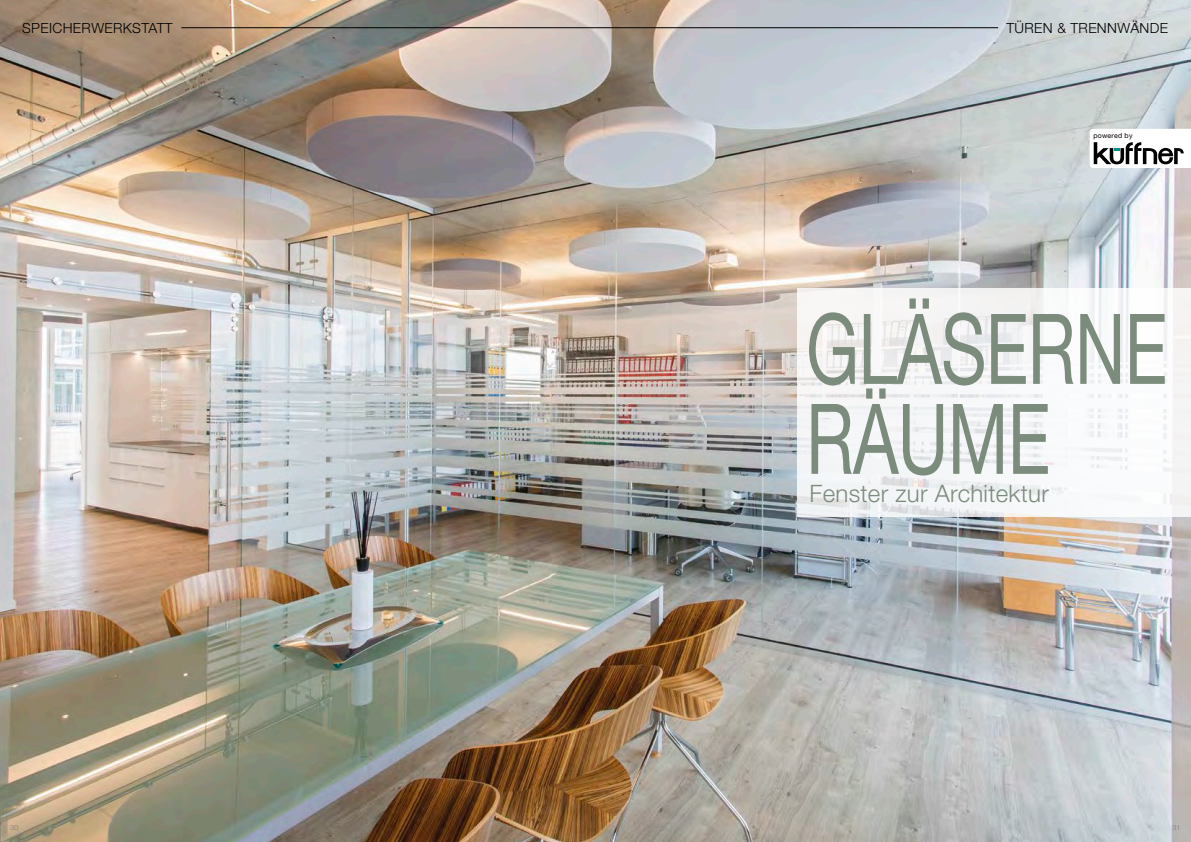
<style>
.page{position:relative;width:1191px;height:842px;background:#fff}
.page>*{position:absolute;margin:0;border:0;box-sizing:border-box;transform-origin:0 0}
.t1{font:97.8px/90px "Helvetica Neue";letter-spacing:-.01em;color:#7c8c7c;scale:.71 1}
.t2{font:300 24px "Helvetica Neue";letter-spacing:.01em;color:#7c8c7c}
.t3{font:300 14px "Helvetica Neue";letter-spacing:.025em;color:#000}
.t4{font:7px "Helvetica Neue";letter-spacing:.035em;color:#000}
.t5{font:300 7px "Helvetica Neue";color:#7b7b7b}
</style>
<div class="page">
<img style="left:0;top:0;width:1191px;height:842px">
<hr style="left:181px;top:27px;width:817px;height:1px;background:#000">
<svg style="left:797px;top:288px;width:394px;height:228px;fill:#f6f6f7"></svg>
<svg style="left:1089px;top:129px;width:102px;height:39px"></svg>
<p class="t3" style="left:22px;top:19px;width:152px">SPEICHERWERKSTATT</p>
<p class="t5" style="left:10px;top:823px;width:9px">30</p>
<p class="t3" style="left:1006px;top:19px;width:163px">TÜREN &amp; TRENNWÄNDE</p>
<p class="t4" style="left:1093px;top:131px;width:41px">powered by</p>
<h1 class="t1" style="left:806px;top:303px;width:510px">GLÄSERNE<br>RÄUME</h1>
<h2 class="t2" style="left:809px;top:479px;width:241px">Fenster zur Architektur</h2>
<p class="t5" style="left:1172px;top:823px;width:9px">31</p>
</div>
